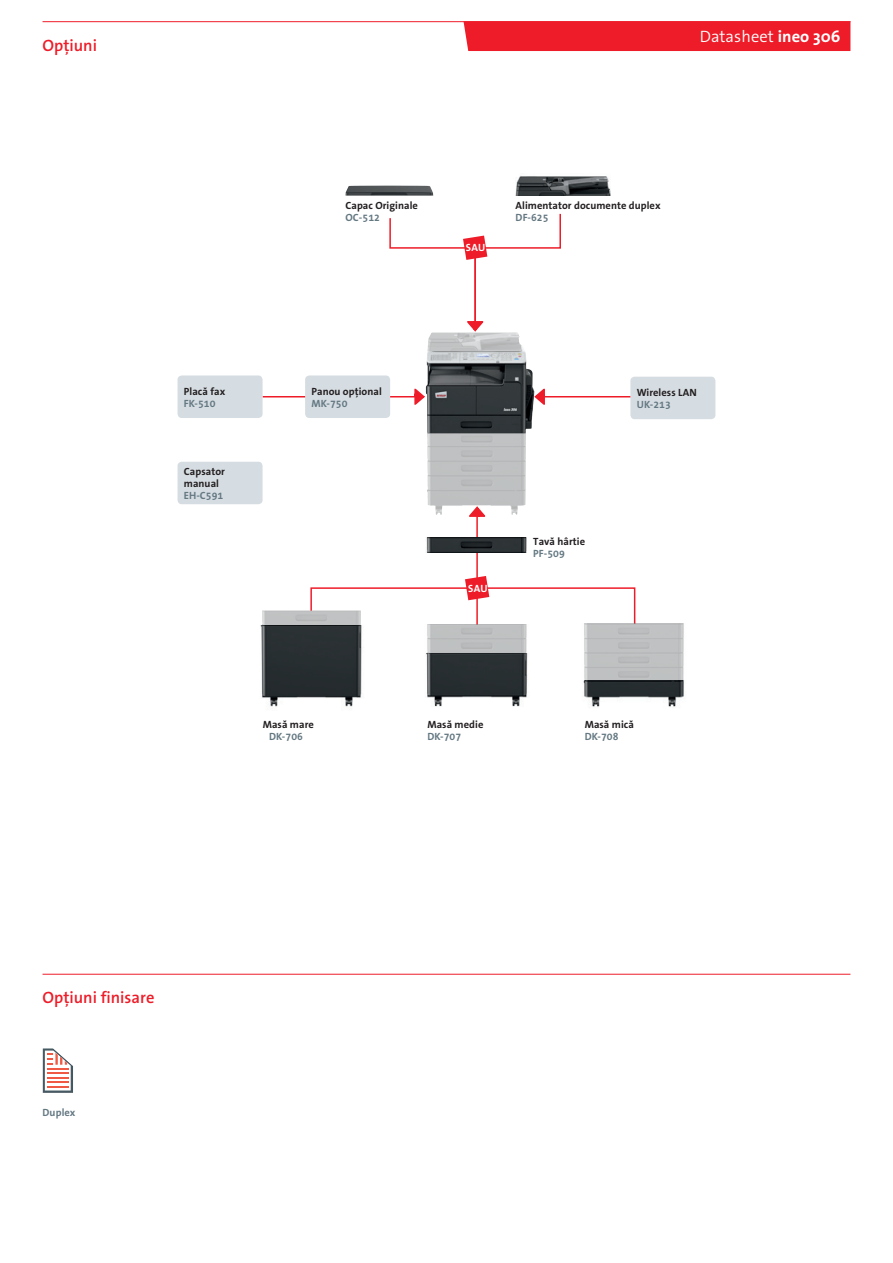
<style>
.page{position:relative;width:893px;height:1263px;background:#fff}
.page>*{position:absolute;margin:0;border:0;box-sizing:border-box;transform-origin:0 0}
.t1{font:16.5px "The Sans LP6 Se Bld";color:#ee1c28}
.t2{font:16.5px "The Sans LP4 Se Lig";letter-spacing:.005em;color:#fff}
.t3{font:10.5px/12px "The Sans LP7 Bld";letter-spacing:.005em;color:#231f20}
.t4{font:10.5px "The Sans LP7 Bld";letter-spacing:.005em;color:#647882}
.t5{font:10.5px "The Sans LP7 Bld";letter-spacing:.015em;color:#fff}
.s1{font-family:"The Sans LP7 Bld"}
</style>
<div class="page">
<img style="left:427px;top:433px;width:99px;height:82px">
<img style="left:427px;top:334px;width:97px;height:17px">
<img style="left:426px;top:351px;width:108px;height:82px">
<hr style="left:43px;top:21px;width:807px;height:1px;background:#ee1c28">
<div style="left:463px;top:21px;width:387px;height:30px;background:#ee1c28"></div>
<svg style="left:42px;top:1048px;width:1px;height:18px"></svg>
<svg style="left:42px;top:1066px;width:1px;height:27px"></svg>
<svg style="left:43px;top:1048px;width:30px;height:45px"></svg>
<hr style="left:43px;top:974px;width:807px;height:1px;background:#ee1c28">
<div style="left:630px;top:377px;width:85px;height:42px;background:#d6dde2;border-radius:4px"></div>
<hr style="left:543px;top:396px;width:87px;height:1px;background:#ee1c28">
<svg style="left:532px;top:388px;width:14px;height:17px"></svg>
<svg style="left:468px;top:504px;width:18px;height:13px"></svg>
<hr style="left:476px;top:513px;width:2px;height:111px;background:#ee1c28">
<hr style="left:263px;top:396px;width:154px;height:1px;background:#ee1c28">
<svg style="left:414px;top:388px;width:13px;height:17px"></svg>
<div style="left:178px;top:375px;width:85px;height:43px;background:#d6dde2;border-radius:4px"></div>
<div style="left:305px;top:375px;width:85px;height:43px;background:#d6dde2;border-radius:4px"></div>
<div style="left:178px;top:462px;width:85px;height:42px;background:#d6dde2;border-radius:4px"></div>
<svg style="left:389px;top:213px;width:172px;height:121px"></svg>
<svg style="left:310px;top:576px;width:326px;height:48px"></svg>
<img style="left:345px;top:185px;width:88px;height:11px">
<img style="left:516px;top:176px;width:94px;height:20px">
<img style="left:426px;top:538px;width:101px;height:14px">
<img style="left:260px;top:625px;width:102px;height:82px">
<img style="left:261px;top:610px;width:100px;height:95px">
<img style="left:427px;top:624px;width:100px;height:29px">
<img style="left:426px;top:653px;width:102px;height:53px">
<img style="left:578px;top:623px;width:106px;height:58px">
<img style="left:583px;top:681px;width:101px;height:26px">
<h1 class="t1" style="left:43px;top:35px;width:56px">Opțiuni</h1>
<h1 class="t2" style="left:700px;top:26px;width:142px">Datasheet <span class="s1">ineo 306</span></h1>
<p class="t3" style="left:345px;top:199px;width:74px">Capac Originale</p>
<p class="t4" style="left:345px;top:211px;width:36px">OC-512</p>
<p class="t5" style="left:466px;top:241px;width:21px">SAU</p>
<p class="t3" style="left:516px;top:200px;width:146px">Alimentator documente duplex</p>
<p class="t4" style="left:516px;top:211px;width:34px">DF-625</p>
<p class="t3" style="left:184px;top:385px;width:43px">Placă fax</p>
<p class="t4" style="left:184px;top:396px;width:33px">FK-510</p>
<p class="t3" style="left:184px;top:465px;width:43px">Capsator manual</p>
<p class="t4" style="left:184px;top:489px;width:41px">EH-C591</p>
<p class="t3" style="left:311px;top:385px;width:72px">Panou opțional</p>
<p class="t4" style="left:311px;top:396px;width:38px">MK-750</p>
<p class="t5" style="left:468px;top:581px;width:21px">SAU</p>
<p class="t3" style="left:533px;top:535px;width:53px">Tavă hârtie</p>
<p class="t4" style="left:533px;top:547px;width:33px">PF-509</p>
<p class="t3" style="left:637px;top:386px;width:61px">Wireless LAN</p>
<p class="t4" style="left:637px;top:397px;width:36px">UK-213</p>
<p class="t3" style="left:263px;top:718px;width:53px">Masă mare</p>
<p class="t4" style="left:269px;top:729px;width:35px">DK-706</p>
<p class="t3" style="left:427px;top:718px;width:57px">Masă medie</p>
<p class="t4" style="left:427px;top:729px;width:35px">DK-707</p>
<p class="t3" style="left:585px;top:718px;width:51px">Masă mică</p>
<p class="t4" style="left:585px;top:729px;width:35px">DK-708</p>
<h1 class="t1" style="left:43px;top:987px;width:113px">Opțiuni finisare</h1>
<p class="t4" style="left:43px;top:1105px;width:34px">Duplex</p>
</div>
